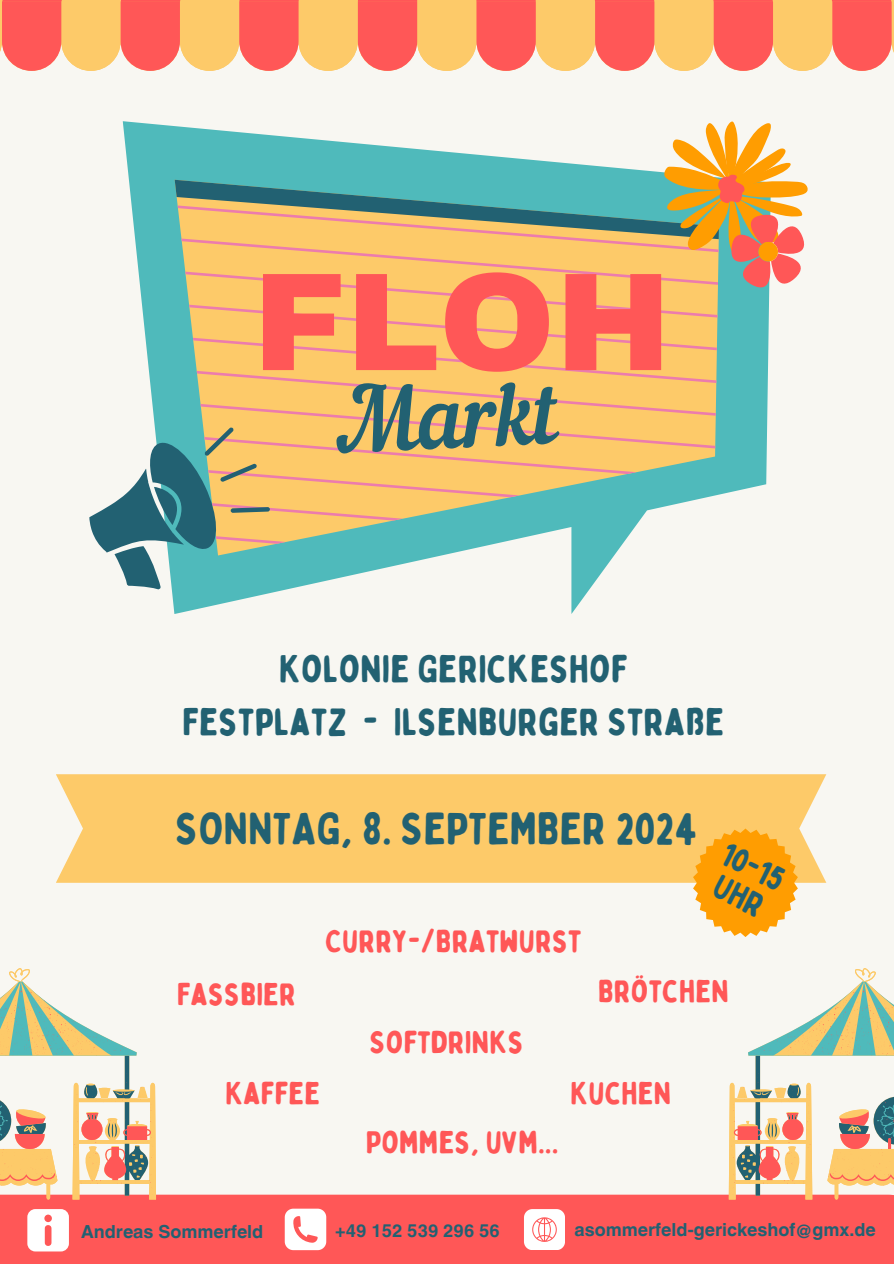
<style>
.page{position:relative;width:894px;height:1264px;background:#fff}
.page>*{position:absolute;margin:0;border:0;box-sizing:border-box;transform-origin:0 0}
.t1{font:900 139.5px "Archivo";color:#ff5757}
.t2{font:87.6px "Nautilus Pompilius";color:#226172}
.t3{font:44.85px "Bobby Jones Soft";color:#226172}
.t4{font:38.25px/52.8px "Bobby Jones Soft";color:#226172;text-align:center}
.t5{font:33.45px/32.7px "Bobby Jones Soft";color:#226172}
.t6{font:31.35px "Bobby Jones Soft";color:#ff5757}
.t7{font:700 18px "Helvetica World";color:#226172}
</style>
<div class="page">
<div style="left:0;top:0;width:893px;height:1263px;background:#f8f7f2"></div>
<div style="left:0;top:1194px;width:893px;height:69px;background:#ff5757"></div>
<svg style="left:157px;top:589px;width:433px;height:25px"></svg>
<div style="left:56px;top:774px;width:770px;height:108px;background:#fdca69"></div>
<svg style="left:692px;top:828px;width:105px;height:109px;background:#fdaf30"></svg>
<svg style="left:0;top:0;width:893px;height:2px;background:#fd8f5f"></svg>
<svg style="left:0;top:2px;width:893px;height:69px;background:#fd966c"></svg>
<svg style="left:728px;top:968px;width:165px;height:231px"></svg>
<svg style="left:0;top:968px;width:156px;height:231px"></svg>
<svg style="left:285px;top:1208px;width:41px;height:42px"></svg>
<svg style="left:524px;top:1208px;width:40px;height:41px"></svg>
<svg style="left:89px;top:121px;width:719px;height:468px"></svg>
<svg style="left:27px;top:1208px;width:42px;height:43px"></svg>
<p class="t1" style="left:252px;top:247px;width:420px">FLOH</p>
<p class="t2" style="left:334px;top:388px;width:223px;rotate:-3deg">Markt</p>
<p class="t4" style="left:182px;top:643px;width:543px">KOLONIE GERICKESHOF<br>FESTPLATZ - ILSENBURGER STRAßE</p>
<h2 class="t3" style="left:175px;top:800px;width:524px">SONNTAG, 8. SEPTEMBER 2024</h2>
<h4 class="t6" style="left:325px;top:921px;width:257px">CURRY-/BRATWURST</h4>
<p class="t5" style="left:730px;top:837px;width:69px;rotate:27deg">10-15<br>UHR</p>
<h1 class="t6" style="left:177px;top:974px;width:121px">FASSBIER</h1>
<p class="t6" style="left:369px;top:1022px;width:156px">SOFTDRINKS</p>
<h3 class="t6" style="left:598px;top:971px;width:132px">BRÖTCHEN</h3>
<h5 class="t6" style="left:225px;top:1073px;width:96px">KAFFEE</h5>
<h6 class="t6" style="left:570px;top:1073px;width:102px">KUCHEN</h6>
<h6 class="t7" style="left:81px;top:1216px;width:184px">Andreas Sommerfeld</h6>
<h6 class="t6" style="left:365px;top:1123px;width:194px">POMMES, UVM...</h6>
<p class="t7" style="left:335px;top:1215px;width:166px">+49 152 539 296 56</p>
<p class="t7" style="left:574px;top:1215px;width:303px">asommerfeld-gerickeshof@gmx.de</p>
</div>
